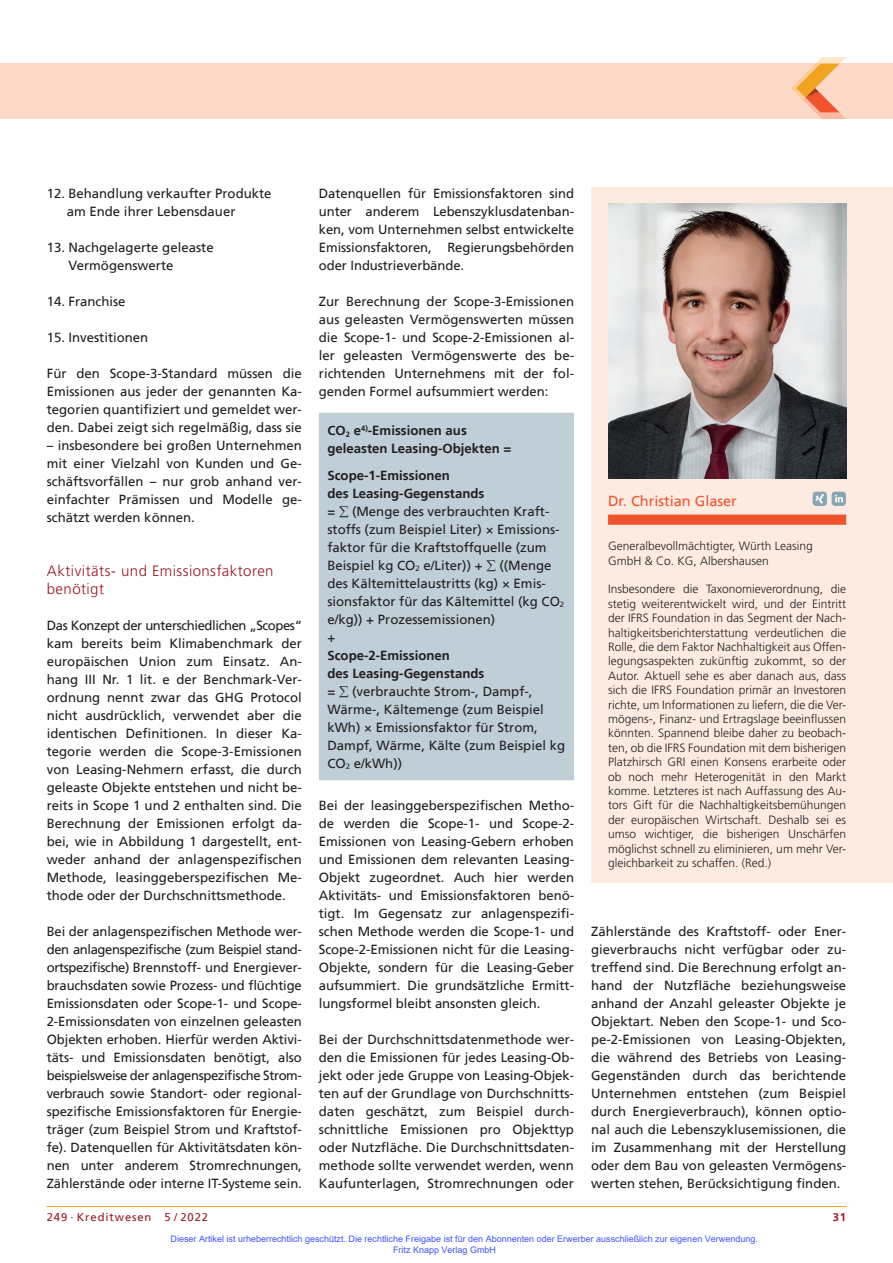
<style>
.page{position:relative;width:893px;height:1263px;background:#fff}
.page>*{position:absolute;margin:0;border:0;box-sizing:border-box;transform-origin:0 0}
.t1{font:300 15px/18px "Frutiger";letter-spacing:.03em;color:#981a26}
.t2{font:14.55px "Frutiger";color:#f0542e}
.t3{font:13.2px/18px "Frutiger";color:#231f20;text-align:justify}
.t4{font:700 13.2px/18px "Frutiger";color:#231f20}
.t5{font:300 12px/14.4px "Frutiger";color:#231f20}
.t6{font:11.25px "Frutiger";letter-spacing:.08em;color:#981a26}
.t7{font:700 11.25px "Frutiger";color:#981a26}
.t8{font:9px/10.8px "Arial";color:#4054ff}
.s1{font-weight:700}
</style>
<div class="page">
<hr style="left:47px;top:1206px;width:799px;height:1px;background:#f1a31e">
<div style="left:0;top:64px;width:893px;height:55px;background:#fcd9c7"></div>
<svg style="left:791px;top:57px;width:55px;height:62px"></svg>
<div style="left:319px;top:413px;width:255px;height:367px;background:#bfced7"></div>
<div style="left:591px;top:187px;width:302px;height:695px;background:#fdebe1"></div>
<div style="left:608px;top:514px;width:238px;height:11px;background:#f0542e"></div>
<img style="left:608px;top:204px;width:238px;height:274px">
<svg style="left:812px;top:491px;width:34px;height:15px"></svg>
<p class="t3" style="left:67px;top:185px;width:206px;text-indent:-20px">12. Behandlung verkaufter Produkte am Ende ihrer Lebensdauer</p>
<p class="t3" style="left:68px;top:239px;width:147px;text-indent:-22px">13. Nachgelagerte geleaste<br>Vermögenswerte</p>
<p class="t3" style="left:47px;top:293px;width:80px">14. Franchise</p>
<p class="t3" style="left:47px;top:329px;width:103px">15. Investitionen</p>
<p class="t3" style="left:47px;top:365px;width:257px">Für den Scope-3-Standard müssen die Emissionen aus jeder der genannten Ka&shy;tegorien quantifiziert und gemeldet wer&shy;den. Dabei zeigt sich regelmäßig, dass sie</p>
<p class="t3" style="left:47px;top:437px;width:257px">– insbesondere bei großen Unternehmen mit einer Vielzahl von Kunden und Ge&shy;schäftsvorfällen – nur grob anhand ver&shy;einfachter Prämissen und Modelle ge&shy;schätzt werden können.</p>
<p class="t1" style="left:47px;top:562px;width:228px">Aktivitäts- und Emissionsfaktoren benötigt</p>
<p class="t3" style="left:47px;top:617px;width:257px">Das Konzept der unterschiedlichen „Scopes“ kam bereits beim Klimabenchmark der europäischen Union zum Einsatz. An&shy;hang III Nr. 1 lit. e der Benchmark-Ver&shy;ordnung nennt zwar das GHG Protocol nicht ausdrücklich, verwendet aber die identischen Definitionen. In dieser Ka&shy;tegorie werden die Scope-3-Emissionen von Leasing-Nehmern erfasst, die durch geleaste Objekte entstehen und nicht be&shy;reits in Scope 1 und 2 enthalten sind. Die Berechnung der Emissionen erfolgt da&shy;bei, wie in Abbildung 1 dargestellt, ent&shy;weder anhand der anlagenspezifischen Methode, leasinggeberspezifischen Me&shy;thode oder der Durchschnittsmethode.</p>
<p class="t3" style="left:47px;top:923px;width:257px">Bei der anlagenspezifischen Methode wer&shy;den anlagenspezifische (zum Beispiel stand&shy;ortspezifische) Brennstoff- und Energiever&shy;brauchsdaten sowie Prozess- und flüchtige Emissionsdaten oder Scope-1- und Scope-2-Emissionsdaten von einzelnen geleasten Objekten erhoben. Hierfür werden Aktivi&shy;täts- und Emissionsdaten benötigt, also beispielsweise der anlagenspezifische Strom&shy;verbrauch sowie Standort- oder regional&shy;spezifische Emissionsfaktoren für Energie&shy;träger (zum Beispiel Strom und Kraftstof&shy;fe). Datenquellen für Aktivitätsdaten kön&shy;nen unter anderem Stromrechnungen, Zählerstände oder interne IT-Systeme sein.</p>
<p class="t3" style="left:319px;top:185px;width:257px">Datenquellen für Emissionsfaktoren sind unter anderem Lebenszyklusdatenban&shy;ken, vom Unternehmen selbst entwickelte Emissionsfaktoren, Regierungsbehörden oder Industrieverbände.</p>
<p class="t3" style="left:319px;top:293px;width:257px">Zur Berechnung der Scope-3-Emissionen aus geleasten Vermögenswerten müssen die Scope-1- und Scope-2-Emissionen al&shy;ler geleasten Vermögenswerte des be&shy;richtenden Unternehmens mit der fol&shy;genden Formel aufsummiert werden:</p>
<p class="t4" style="left:327px;top:422px;width:185px">CO<sub>2</sub> e<sup>4)</sup>-Emissionen aus geleasten Leasing-Objekten =</p>
<p class="t3" style="left:327px;top:467px;width:238px;text-align:left"><span class="s1">Scope-1-Emissionen<br>des Leasing-Gegenstands<br></span>= ∑ (Menge des verbrauchten Kraft&shy;stoffs (zum Beispiel Liter) × Emissions&shy;faktor für die Kraftstoffquelle (zum<br>Beispiel kg CO<sub>2</sub> e/Liter)) + ∑ ((Menge des Kältemittelaustritts (kg) × Emis&shy;sionsfaktor für das Kältemittel (kg CO<sub>2 </sub>e/kg)) + Prozessemissionen)<br>+</p>
<p class="t3" style="left:327px;top:647px;width:239px;text-align:left"><span class="s1">Scope-2-Emissionen<br>des Leasing-Gegenstands<br></span>= ∑ (verbrauchte Strom-, Dampf-,<br>Wärme-, Kältemenge (zum Beispiel kWh) × Emissionsfaktor für Strom,<br>Dampf, Wärme, Kälte (zum Beispiel kg<br>CO<sub>2</sub> e/kWh))</p>
<p class="t3" style="left:319px;top:797px;width:257px;text-align:left">Bei der leasinggeberspezifischen Metho&shy;de werden die Scope-1- und Scope-2-- Emissionen von Leasing-Gebern erhoben und Emissionen dem relevanten Leasing-Objekt zugeordnet. Auch hier werden Aktivitäts- und Emissionsfaktoren benö&shy;tigt. Im Gegensatz zur anlagenspezifi&shy;schen Methode werden die Scope-1- und Scope-2-Emissionen nicht für die Leasing-Objekte, sondern für die Leasing-Geber aufsummiert. Die grundsätzliche Ermitt&shy;lungsformel bleibt ansonsten gleich.</p>
<p class="t3" style="left:319px;top:1031px;width:257px">Bei der Durchschnittsdatenmethode wer&shy;den die Emissionen für jedes Leasing-Ob&shy;jekt oder jede Gruppe von Leasing-Objek&shy;ten auf der Grundlage von Durchschnitts&shy;daten geschätzt, zum Beispiel durch&shy;schnittliche Emissionen pro Objekttyp oder Nutzfläche. Die Durchschnittsdaten&shy;methode sollte verwendet werden, wenn Kaufunterlagen, Stromrechnungen oder</p>
<p class="t2" style="left:608px;top:494px;width:130px">Dr. Christian Glaser</p>
<p class="t5" style="left:608px;top:539px;width:206px">Generalbevollmächtigter, Würth Leasing<br>GmbH &amp; Co. KG, Albershausen</p>
<p class="t5" style="left:608px;top:582px;width:240px;text-align:justify">Insbesondere die Taxonomieverordnung, die stetig weiterentwickelt wird, und der Eintritt der IFRS Foundation in das Segment der Nach&shy;haltigkeitsberichterstattung verdeutlichen die Rolle, die dem Faktor Nachhaltigkeit aus Offen&shy;legungsaspekten zukünftig zukommt, so der Autor. Aktuell sehe es aber danach aus, dass sich die IFRS Foundation primär an Investoren richte, um Informationen zu liefern, die die Ver&shy;mögens-, Finanz- und Ertragslage beeinflussen könnten. Spannend bleibe daher zu beobach&shy;ten, ob die IFRS Foundation mit dem bisherigen Platzhirsch GRI einen Konsens erarbeite oder ob noch mehr Heterogenität in den Markt komme. Letzteres ist nach Auffassung des Au&shy;tors Gift für die Nachhaltigkeitsbemühungen der europäischen Wirtschaft. Deshalb sei es umso wichtiger, die bisherigen Unschärfen möglichst schnell zu eliminieren, um mehr Ver&shy;gleichbarkeit zu schaffen. (Red.)</p>
<p class="t3" style="left:591px;top:923px;width:257px">Zählerstände des Kraftstoff- oder Ener&shy;gieverbrauchs nicht verfügbar oder zu&shy;treffend sind. Die Berechnung erfolgt an&shy;hand der Nutzfläche beziehungsweise anhand der Anzahl geleaster Objekte je Objektart. Neben den Scope-1- und Sco&shy;pe-2-Emissionen von Leasing-Objekten, die während des Betriebs von Leasing-Gegenständen durch das berichtende Unternehmen entstehen (zum Beispiel durch Energieverbrauch), können optio&shy;nal auch die Lebenszyklusemissionen, die im Zusammenhang mit der Herstellung oder dem Bau von geleasten Vermögens&shy;werten stehen, Berücksichtigung finden.</p>
<p class="t6" style="left:47px;top:1211px;width:163px">249 · Kreditwesen 5 / 2022</p>
<p class="t7" style="left:833px;top:1211px;width:15px">31</p>
<p class="t8" style="left:393px;top:1233px;width:366px;text-indent:-223px">Dieser Artikel ist urheberrechtlich geschützt. Die rechtliche Freigabe ist für den Abonnenten oder Erwerber ausschließlich zur eigenen Verwendung.<br>Fritz Knapp Verlag GmbH</p>
</div>
